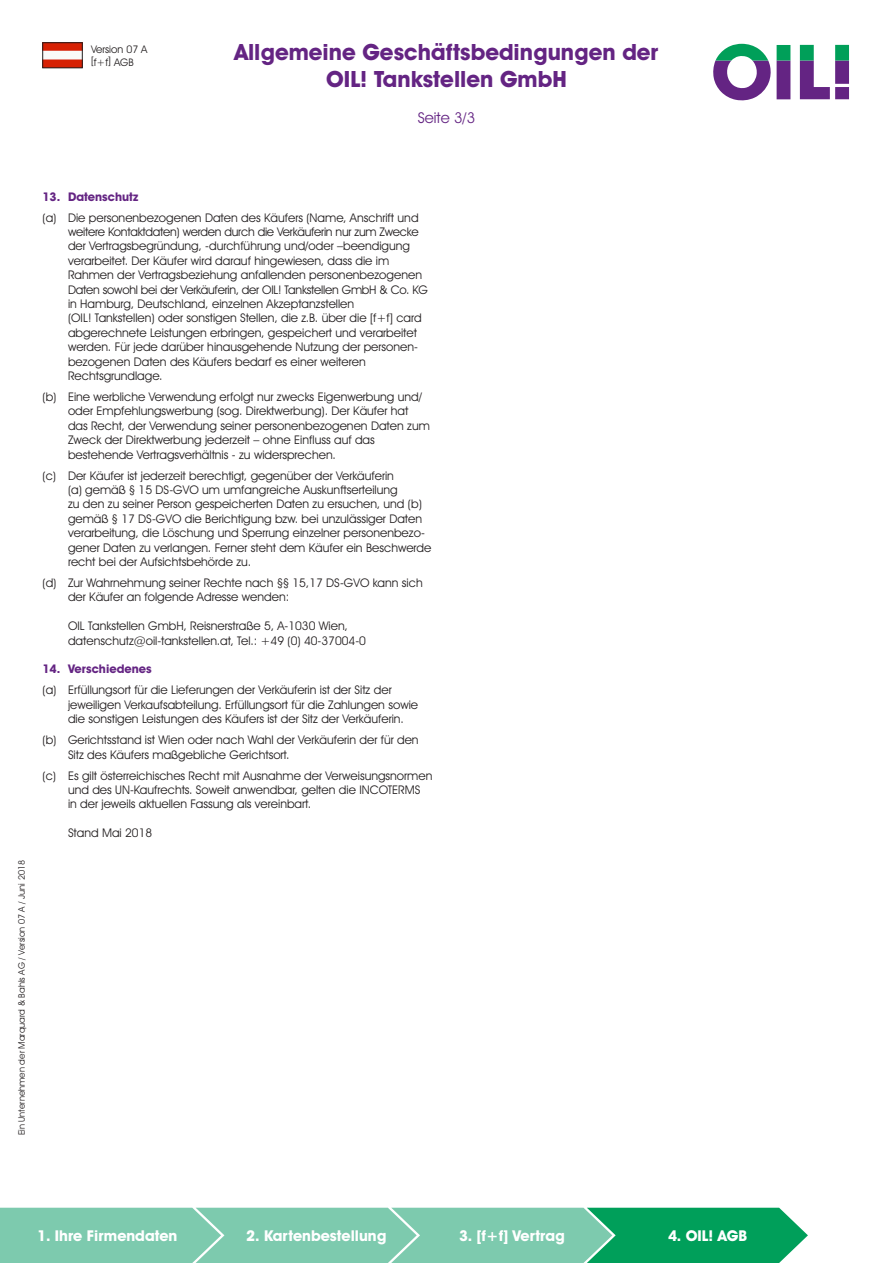
<style>
.page{position:relative;width:893px;height:1263px;background:#fff}
.page>*{position:absolute;margin:0;border:0;box-sizing:border-box;transform-origin:0 0}
.t1{font:700 22.5px/27px "Avant Garde IT Cby BT";color:#642483;text-align:center}
.t2{font:700 15px "Avant Garde IT Cby BT";color:#fff}
.t3{font:15px "Avant Garde IT Cby BT";color:#642483}
.t4{font:12px/14.4px "Avant Garde IT Cby BT";color:#231f20}
.t5{font:700 12px "Avant Garde IT Cby BT";color:#642483}
.t6{font:10.5px/12.6px "Avant Garde IT Cby BT";color:#231f20}
.t7{font:9px "Avant Garde IT Cby BT";color:#231f20}
</style>
<div class="page">
<svg style="left:0;top:1208px;width:808px;height:55px;background:#63c19c"></svg>
<img style="left:45px;top:45px;width:35px;height:21px">
<svg style="left:713px;top:43px;width:136px;height:58px"></svg>
<p class="t6" style="left:91px;top:43px;width:58px">Version 07 A [f+f] AGB</p>
<h1 class="t1" style="left:234px;top:38px;width:426px">Allgemeine Geschäftsbedingungen der<br>OIL! Tankstellen GmbH</h1>
<p class="t3" style="left:418px;top:108px;width:59px">Seite 3/3</p>
<p class="t7" style="left:16px;top:1135px;width:277px;rotate:-90deg">Ein Unternehmen der Marquard &amp; Bahls AG / Version 07 A / Juni 2018</p>
<p class="t5" style="left:43px;top:189px;width:97px">13. Datenschutz</p>
<p class="t4" style="left:68px;top:210px;width:361px;text-indent:-26px">(a) Die personenbezogenen Daten des Käufers (Name, Anschrift und weitere Kontaktdaten) werden durch die Verkäuferin nur zum Zwecke der Vertragsbegründung, -durchführung und/oder –beendigung verarbeitet. Der Käufer wird darauf hingewiesen, dass die im Rahmen der Vertragsbeziehung anfallenden personenbezogenen Daten sowohl bei der Verkäuferin, der OIL! Tankstellen GmbH &amp; Co. KG in Hamburg, Deutschland, einzelnen Akzeptanzstellen<br>(OIL! Tankstellen) oder sonstigen Stellen, die z.B. über die [f+f] card abgerechnete Leistungen erbringen, gespeichert und verarbeitet werden. Für jede darüber hinausgehende Nutzung der personen&shy;bezogenen Daten des Käufers bedarf es einer weiteren Rechtsgrundlage.</p>
<p class="t4" style="left:68px;top:389px;width:363px;text-indent:-26px">(b) Eine werbliche Verwendung erfolgt nur zwecks Eigenwerbung und/ oder Empfehlungswerbung (sog. Direktwerbung). Der Käufer hat das Recht, der Verwendung seiner personenbezogenen Daten zum Zweck der Direktwerbung jederzeit – ohne Einfluss auf das bestehende Vertragsverhältnis - zu widersprechen.</p>
<p class="t4" style="left:68px;top:468px;width:365px;text-indent:-26px">(c) Der Käufer ist jederzeit berechtigt, gegenüber der Verkäuferin<br>(a) gemäß § 15 DS-GVO um umfangreiche Auskunftserteilung<br>zu den zu seiner Person gespeicherten Daten zu ersuchen, und (b) gemäß § 17 DS-GVO die Berichtigung bzw. bei unzulässiger Daten verarbeitung, die Löschung und Sperrung einzelner personenbezo&shy;gener Daten zu verlangen. Ferner steht dem Käufer ein Beschwerde recht bei der Aufsichtsbehörde zu.</p>
<p class="t4" style="left:68px;top:575px;width:356px;text-indent:-26px">(d) Zur Wahrnehmung seiner Rechte nach §§ 15,17 DS-GVO kann sich der Käufer an folgende Adresse wenden:</p>
<p class="t4" style="left:68px;top:619px;width:299px">OIL Tankstellen GmbH, Reisnerstraße 5, A-1030 Wien, datenschutz@oil-tankstellen.at, Tel.: +49 (0) 40-37004-0</p>
<p class="t5" style="left:43px;top:662px;width:111px">14. Verschiedenes</p>
<p class="t4" style="left:68px;top:683px;width:352px;text-indent:-26px">(a) Erfüllungsort für die Lieferungen der Verkäuferin ist der Sitz der jeweiligen Verkaufsabteilung. Erfüllungsort für die Zahlungen sowie die sonstigen Leistungen des Käufers ist der Sitz der Verkäuferin.</p>
<p class="t4" style="left:68px;top:733px;width:352px;text-indent:-26px">(b) Gerichtsstand ist Wien oder nach Wahl der Verkäuferin der für den<br>Sitz des Käufers maßgebliche Gerichtsort.</p>
<p class="t4" style="left:68px;top:768px;width:366px;text-indent:-26px">(c) Es gilt österreichisches Recht mit Ausnahme der Verweisungsnormen und des UN-Kaufrechts. Soweit anwendbar, gelten die INCOTERMS<br>in der jeweils aktuellen Fassung als vereinbart.</p>
<p class="t4" style="left:68px;top:826px;width:86px">Stand Mai 2018</p>
<p class="t2" style="left:37px;top:1226px;width:142px">1. Ihre Firmendaten</p>
<p class="t2" style="left:246px;top:1226px;width:142px">2. Kartenbestellung</p>
<p class="t2" style="left:459px;top:1226px;width:107px">3. [f+f] Vertrag</p>
<p class="t2" style="left:668px;top:1226px;width:81px">4. OIL! AGB</p>
</div>
